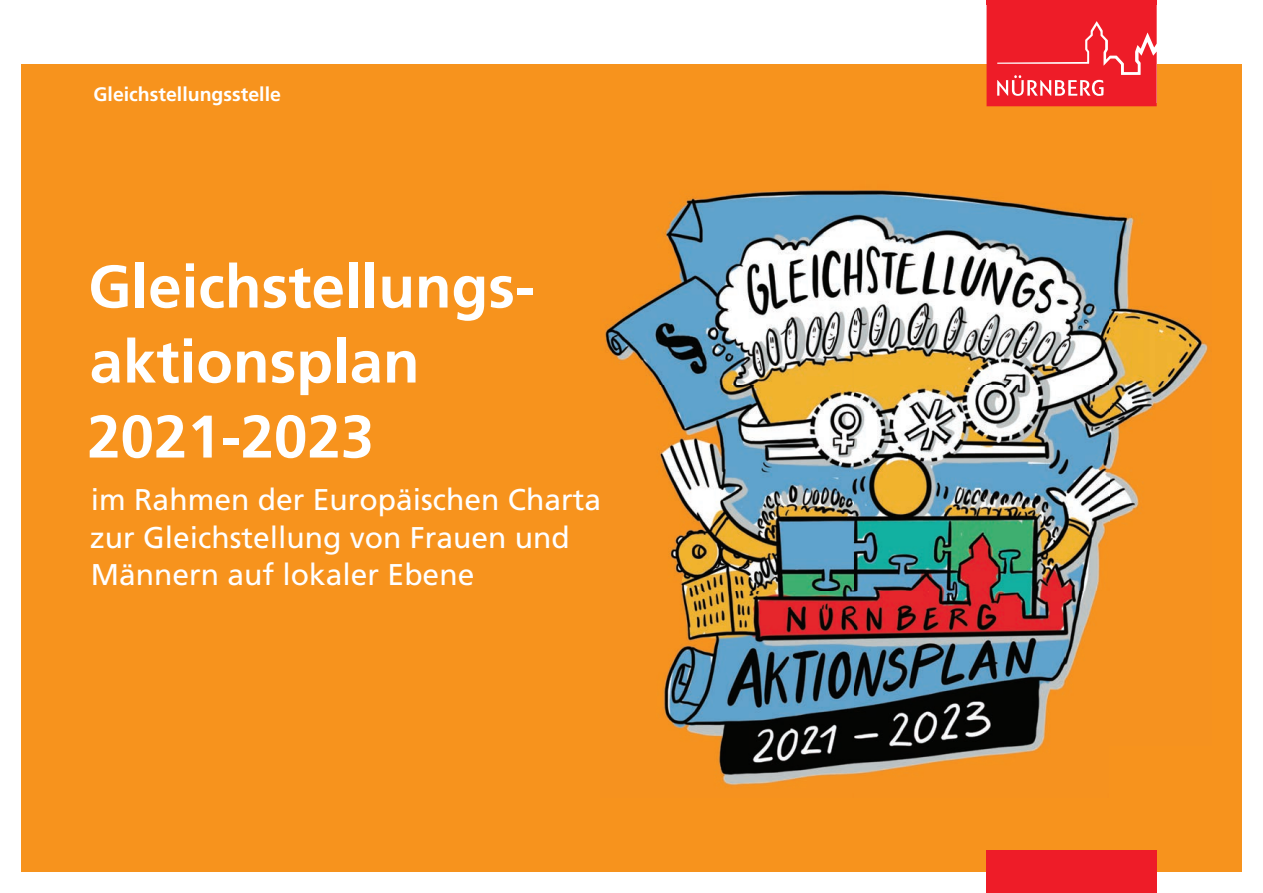
<style>
.page{position:relative;width:1263px;height:893px;background:#fff}
.page>*{position:absolute;margin:0;border:0;box-sizing:border-box;transform-origin:0 0}
.t1{font:700 60px/75px "Frutiger LT Std";color:#fff}
.t2{font:30px/37.5px "Frutiger LT Std";color:#fff}
.t3{font:700 19.5px "Frutiger LT Std";color:#fff}
</style>
<div class="page">
<div style="left:21px;top:64px;width:1221px;height:808px;background:#f7931d"></div>
<img style="left:604px;top:190px;width:604px;height:596px">
<div style="left:986px;top:850px;width:171px;height:43px;background:#ee1c28"></div>
<svg style="left:986px;top:0;width:171px;height:106px;background:#ef2e39"></svg>
<p class="t3" style="left:94px;top:83px;width:189px">Gleichstellungsstelle</p>
<h1 class="t1" style="left:87px;top:249px;width:449px">Gleichstellungs&shy;aktionsplan<br>2021-2023</h1>
<p class="t2" style="left:90px;top:481px;width:513px">im Rahmen der Europäischen Charta zur Gleichstellung von Frauen und<br>Männern auf lokaler Ebene</p>
</div>
